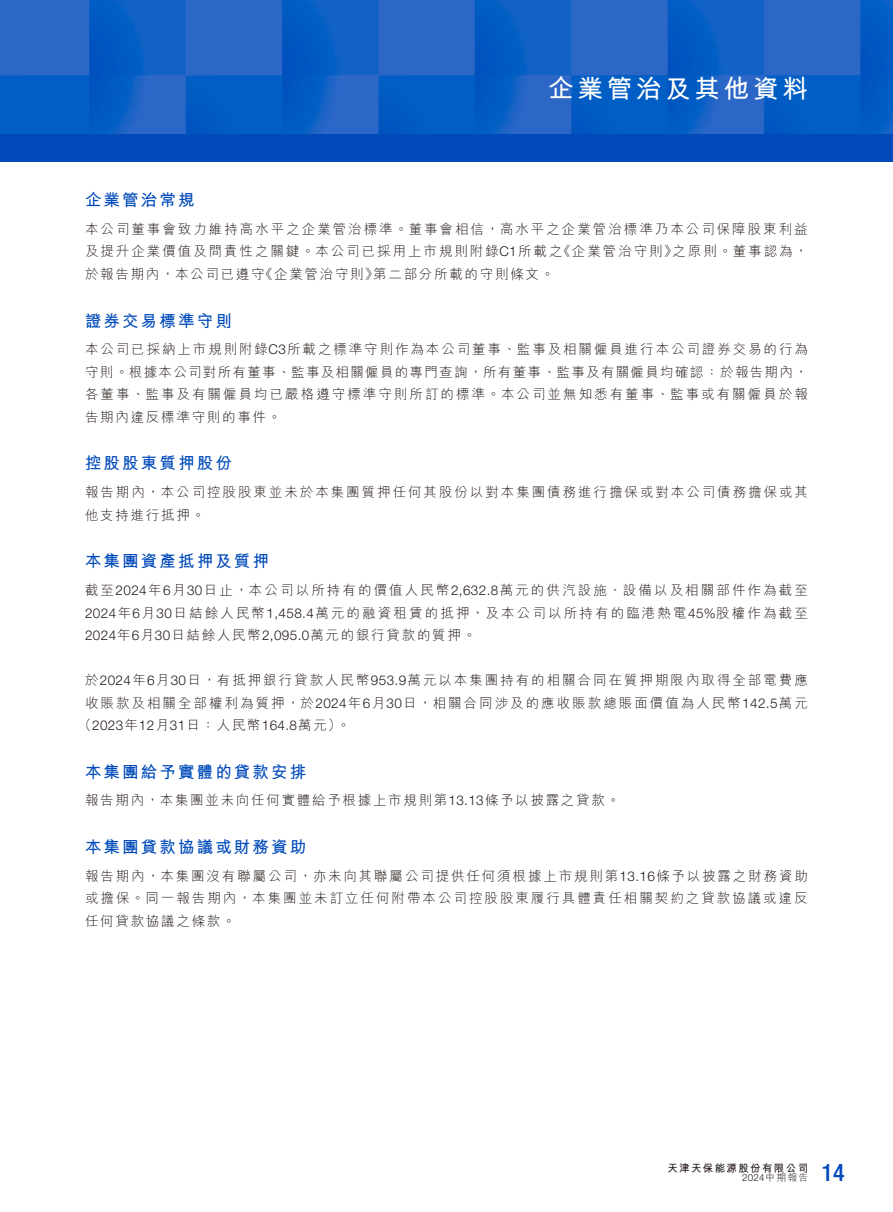
<style>
.page{position:relative;width:893px;height:1212px;background:#fff}
.page>*{position:absolute;margin:0;border:0;box-sizing:border-box;transform-origin:0 0}
.t1{font:700 25.5px "M Hei HK";letter-spacing:.15em;color:#fff}
.t2{font:500 condensed 24px "Helvetica Neue LT Std";color:#004aba}
.t3{font:700 16.5px "M Hei HK";letter-spacing:.13em;color:#004aba}
.t4{font:300 13.5px/22.5px "M Hei HK";letter-spacing:.145em;color:#231916;text-align:justify}
.t5{font:300 13.5px "Helvetica Neue LT Std";letter-spacing:.03em;color:#231916}
.t6{font:700 10.5px "M Hei HK";letter-spacing:.13em;color:#231916}
.t7{font:300 9.75px "Helvetica Neue LT Std";color:#231916}
.s1{font-family:"Helvetica Neue LT Std"}
.s2{font-family:"M Hei HK"}
</style>
<div class="page">
<img style="left:0;top:0;width:893px;height:134px">
<div style="left:0;top:134px;width:893px;height:28px;background:#004aba"></div>
<h1 class="t1" style="left:548px;top:70px;width:261px">企業管治及其他資料</h1>
<p class="t3" style="left:85px;top:188px;width:111px">企業管治常規</p>
<p class="t4" style="left:85px;top:217px;width:724px;text-align:right">本公司董事會致力維持高水平之企業管治標準。董事會相信，高水平之企業管治標準乃本公司保障股東利益之原則。董事認為，</p>
<p class="t4" style="left:373px;top:240px;width:191px;text-indent:-288px">及提升企業價值及問責性之關鍵。本公司已採用上市規則附錄<span class="s1">C1</span>所載之第二部分所載的守則條文。</p>
<p class="t4" style="left:557px;top:240px;width:121px">《企業管治守則》</p>
<p class="t4" style="left:85px;top:262px;width:181px">於報告期內，本公司已遵守</p>
<p class="t3" style="left:85px;top:308px;width:148px">證券交易標準守則</p>
<p class="t4" style="left:85px;top:338px;width:725px">本公司已採納上市規則附錄<span class="s1">C3</span>所載之標準守則作為本公司董事、監事及相關僱員進行本公司證券交易的行為守則。根據本公司對所有董事、監事及相關僱員的專門查詢，所有董事、監事及有關僱員均確認：於報告期內，各董事、監事及有關僱員均已嚴格遵守標準守則所訂的標準。本公司並無知悉有董事、監事或有關僱員於報告期內違反標準守則的事件。</p>
<p class="t3" style="left:85px;top:451px;width:148px">控股股東質押股份</p>
<p class="t4" style="left:85px;top:481px;width:724px">報告期內，本公司控股股東並未於本集團質押任何其股份以對本集團債務進行擔保或對本公司債務擔保或其他支持進行抵押。</p>
<p class="t3" style="left:85px;top:549px;width:186px">本集團資產抵押及質押</p>
<p class="t4" style="left:85px;top:579px;width:724px">截至<span class="s1">2024</span>年<span class="s1">6</span>月<span class="s1">30</span>日止，本公司以所持有的價值人民幣<span class="s1">2,632.8</span>萬元的供汽設施、設備以及相關部件作為截至<span class="s1">2024</span>年<span class="s1">6</span>月<span class="s1">30</span>日結餘人民幣<span class="s1">1,458.4</span>萬元的融資租賃的抵押，及本公司以所持有的臨港熱電<span class="s1">45%</span>股權作為截至<span class="s1">2024</span>年<span class="s1">6</span>月<span class="s1">30</span>日結餘人民幣<span class="s1">2,095.0</span>萬元的銀行貸款的質押。</p>
<p class="t4" style="left:85px;top:669px;width:724px">於<span class="s1">2024</span>年<span class="s1">6</span>月<span class="s1">30</span>日，有抵押銀行貸款人民幣<span class="s1">953.9</span>萬元以本集團持有的相關合同在質押期限內取得全部電費應</p>
<p class="t4" style="left:85px;top:691px;width:724px">收賬款及相關全部權利為質押，於<span class="s1">2024</span>年<span class="s1">6</span>月<span class="s1">30</span>日，相關合同涉及的應收賬款總賬面價值為人民幣<span class="s1">142.5</span>萬元</p>
<p class="t4" style="left:337px;top:714px;width:15px">。</p>
<p class="t4" style="left:260px;top:262px;width:120px">《企業管治守則》</p>
<p class="t5" style="left:78px;top:717px;width:265px"><span class="s2">（</span>2023<span class="s2">年</span>12<span class="s2">月</span>31<span class="s2">日：人民幣</span>164.8<span class="s2">萬元(</span></p>
<p class="t3" style="left:85px;top:760px;width:223px">本集團給予實體的貸款安排</p>
<p class="t4" style="left:85px;top:789px;width:537px">報告期內，本集團並未向任何實體給予根據上市規則第<span class="s1">13.13</span>條予以披露之貸款。</p>
<p class="t3" style="left:85px;top:835px;width:223px">本集團貸款協議或財務資助</p>
<p class="t4" style="left:85px;top:864px;width:724px">報告期內，本集團沒有聯屬公司，亦未向其聯屬公司提供任何須根據上市規則第<span class="s1">13.16</span>條予以披露之財務資助或擔保。同一報告期內，本集團並未訂立任何附帶本公司控股股東履行具體責任相關契約之貸款協議或違反任何貸款協議之條款。</p>
<p class="t6" style="left:667px;top:1160px;width:142px">天津天保能源股份有限公司</p>
<p class="t7" style="left:742px;top:1172px;width:67px">2024<span class="s2">中期報告</span></p>
<h2 class="t2" style="left:821px;top:1158px;width:25px">14</h2>
</div>
